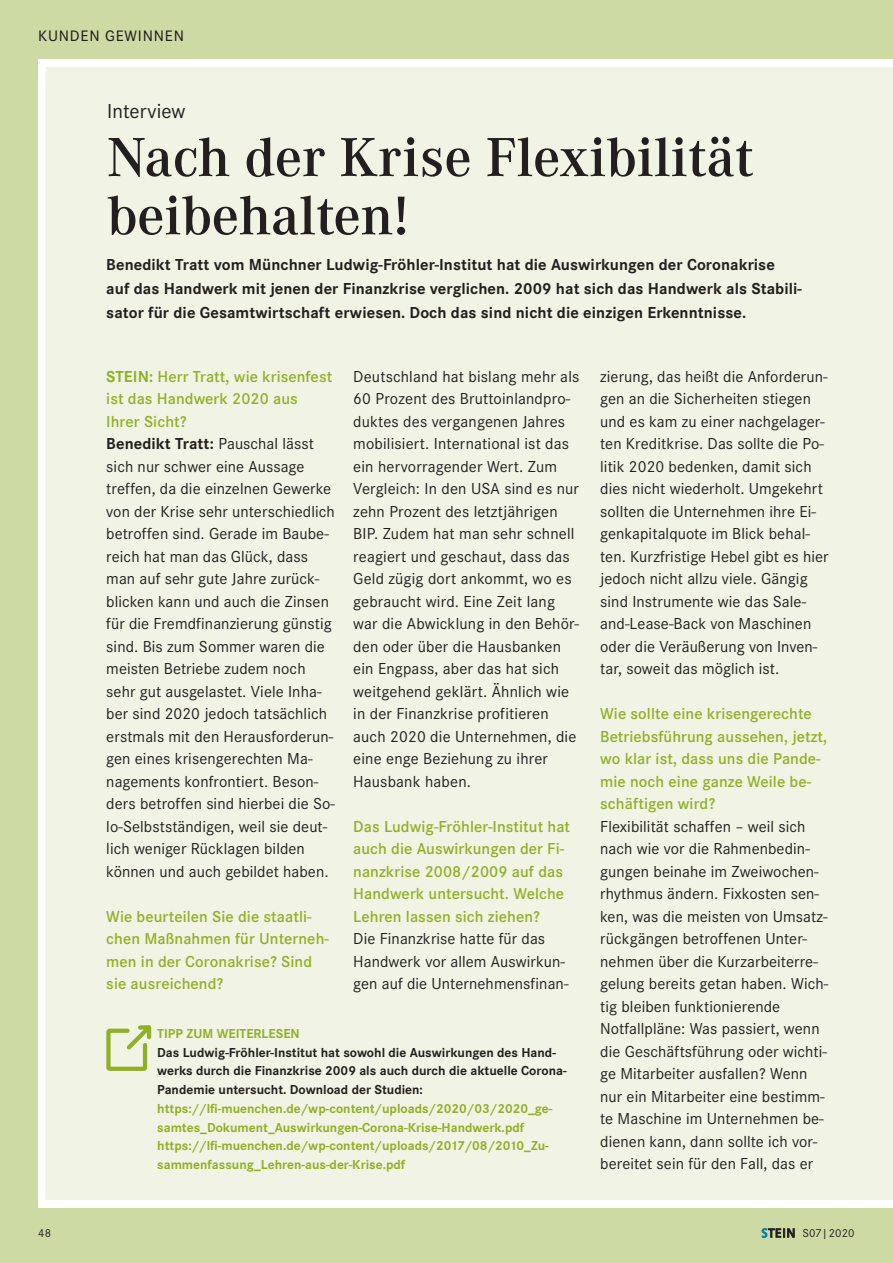
<style>
.page{position:relative;width:893px;height:1263px;background:#cedaa3}
.page>*{position:absolute;margin:0;border:0;box-sizing:border-box;transform-origin:0 0}
.t1{font:600 57px/58.2px "Corporate A";color:#231f20}
.t2{font:21px "Corporate S";letter-spacing:.005em;color:#231f20}
.t3{font:16.5px/22.5px "Corporate S";letter-spacing:.005em;color:#231f20}
.t4{font:600 16.5px/22.5px "Corporate S";letter-spacing:.005em;color:#92af2a}
.t5{font:700 16.5px/24px "Corporate S";letter-spacing:.005em;color:#231f20}
.t6{font:500 15.75px "Corporate S";letter-spacing:.05em;color:#231f20}
.t7{font:700 13.5px/18.8px "Corporate S";color:#92af2a}
.t8{font:700 13.5px/18.8px "Corporate S";color:#231f20}
.t9{font:12px "Corporate S";letter-spacing:.01em;color:#231f20}
.s1{font-weight:700;color:#92af2a}
.s2{font-weight:600;color:#92af2a}
.s3{font-weight:700}
</style>
<div class="page">
<svg style="left:762px;top:1228px;width:32px;height:9px"></svg>
<div style="left:38px;top:60px;width:855px;height:1148px;background:#f1f4e4"></div>
<svg style="left:104px;top:1023px;width:56px;height:50px;background:#d8e2b4"></svg>
<p class="t6" style="left:38px;top:26px;width:147px">KUNDEN GEWINNEN</p>
<p class="t2" style="left:107px;top:99px;width:80px">Interview</p>
<h1 class="t1" style="left:107px;top:129px;width:648px">Nach der Krise Flexibilität beibehalten!</h1>
<p class="t5" style="left:106px;top:253px;width:697px">Benedikt Tratt vom Münchner Ludwig-Fröhler-Institut hat die Auswirkungen der Coronakrise auf das Handwerk mit jenen der Finanzkrise verglichen. 2009 hat sich das Handwerk als Stabili&shy;sator für die Gesamtwirtschaft erwiesen. Doch das sind nicht die einzigen Erkenntnisse.</p>
<p class="t3" style="left:106px;top:365px;width:230px"><span class="s1">STEIN:</span> <span class="s2">Herr Tratt, wie krisenfest ist das Handwerk 2020 aus<br>Ihrer Sicht?<br></span><span class="s3">Benedikt Tratt:</span> Pauschal lässt sich nur schwer eine Aussage treffen, da die einzelnen Gewerke von der Krise sehr unterschiedlich betroffen sind. Gerade im Baube&shy;reich hat man das Glück, dass man auf sehr gute Jahre zurück&shy;blicken kann und auch die Zinsen für die Fremdfinanzierung günstig sind. Bis zum Sommer waren die meisten Betriebe zudem noch sehr gut ausgelastet. Viele Inha&shy;ber sind 2020 jedoch tatsächlich erstmals mit den Herausforderun&shy;gen eines krisengerechten Ma&shy;nagements konfrontiert. Beson&shy;ders betroffen sind hierbei die So&shy;lo-Selbstständigen, weil sie deut&shy;lich weniger Rücklagen bilden können und auch gebildet haben.</p>
<p class="t4" style="left:106px;top:905px;width:224px">Wie beurteilen Sie die staatli&shy;chen Maßnahmen für Unterneh&shy;men in der Coronakrise? Sind sie ausreichend?</p>
<p class="t3" style="left:353px;top:365px;width:228px">Deutschland hat bislang mehr als<br>60 Prozent des Bruttoinlandpro&shy;duktes des vergangenen Jahres mobilisiert. International ist das ein hervorragender Wert. Zum<br>Vergleich: In den USA sind es nur zehn Prozent des letztjährigen<br>BIP. Zudem hat man sehr schnell reagiert und geschaut, dass das<br>Geld zügig dort ankommt, wo es gebraucht wird. Eine Zeit lang war die Abwicklung in den Behör&shy;den oder über die Hausbanken ein Engpass, aber das hat sich weitgehend geklärt. Ähnlich wie in der Finanzkrise profitieren auch 2020 die Unternehmen, die eine enge Beziehung zu ihrer<br>Hausbank haben.</p>
<p class="t4" style="left:353px;top:815px;width:218px">Das Ludwig-Fröhler-Institut hat auch die Auswirkungen der Fi&shy;nanzkrise 2008/2009 auf das<br>Handwerk untersucht. Welche<br>Lehren lassen sich ziehen?</p>
<p class="t3" style="left:353px;top:928px;width:217px">Die Finanzkrise hatte für das<br>Handwerk vor allem Auswirkun&shy;gen auf die Unternehmensfinan-</p>
<p class="t7" style="left:157px;top:1024px;width:144px">TIPP ZUM WEITERLESEN</p>
<p class="t8" style="left:157px;top:1043px;width:411px">Das Ludwig-Fröhler-Institut hat sowohl die Auswirkungen des Hand&shy;werks durch die Finanzkrise 2009 als auch durch die aktuelle Corona-<br>Pandemie untersucht. Download der Studien:</p>
<p class="t7" style="left:157px;top:1099px;width:397px">https://lfi-muenchen.de/wp-content/uploads/2020/03/2020_ge&shy;samtes_Dokument_Auswirkungen-Corona-Krise-Handwerk.pdf https://lfi-muenchen.de/wp-content/uploads/2017/08/2010_Zu&shy;sammenfassung_Lehren-aus-der-Krise.pdf</p>
<p class="t3" style="left:600px;top:365px;width:230px">zierung, das heißt die Anforderun&shy;gen an die Sicherheiten stiegen und es kam zu einer nachgelager&shy;ten Kreditkrise. Das sollte die Po&shy;litik 2020 bedenken, damit sich dies nicht wiederholt. Umgekehrt sollten die Unternehmen ihre Ei&shy;genkapitalquote im Blick behal&shy;ten. Kurzfristige Hebel gibt es hier jedoch nicht allzu viele. Gängig sind Instrumente wie das Sale&shy;and-Lease-Back von Maschinen oder die Veräußerung von Inven&shy;tar, soweit das möglich ist.</p>
<p class="t4" style="left:600px;top:703px;width:228px">Wie sollte eine krisengerechte<br>Betriebsführung aussehen, jetzt, wo klar ist, dass uns die Pande&shy;mie noch eine ganze Weile be&shy;schäftigen wird?</p>
<p class="t3" style="left:600px;top:815px;width:230px">Flexibilität schaffen – weil sich nach wie vor die Rahmenbedin&shy;gungen beinahe im Zweiwochen&shy;rhythmus ändern. Fixkosten sen&shy;ken, was die meisten von Umsatz&shy;rückgängen betroffenen Unter&shy;nehmen über die Kurzarbeiterre&shy;gelung bereits getan haben. Wich&shy;tig bleiben funktionierende<br>Notfallpläne: Was passiert, wenn die Geschäftsführung oder wichti&shy;ge Mitarbeiter ausfallen? Wenn nur ein Mitarbeiter eine bestimm&shy;te Maschine im Unternehmen be&shy;dienen kann, dann sollte ich vor&shy;bereitet sein für den Fall, das er</p>
<p class="t9" style="left:38px;top:1226px;width:11px">48</p>
<p class="t9" style="left:803px;top:1226px;width:54px">S07|2020</p>
</div>
